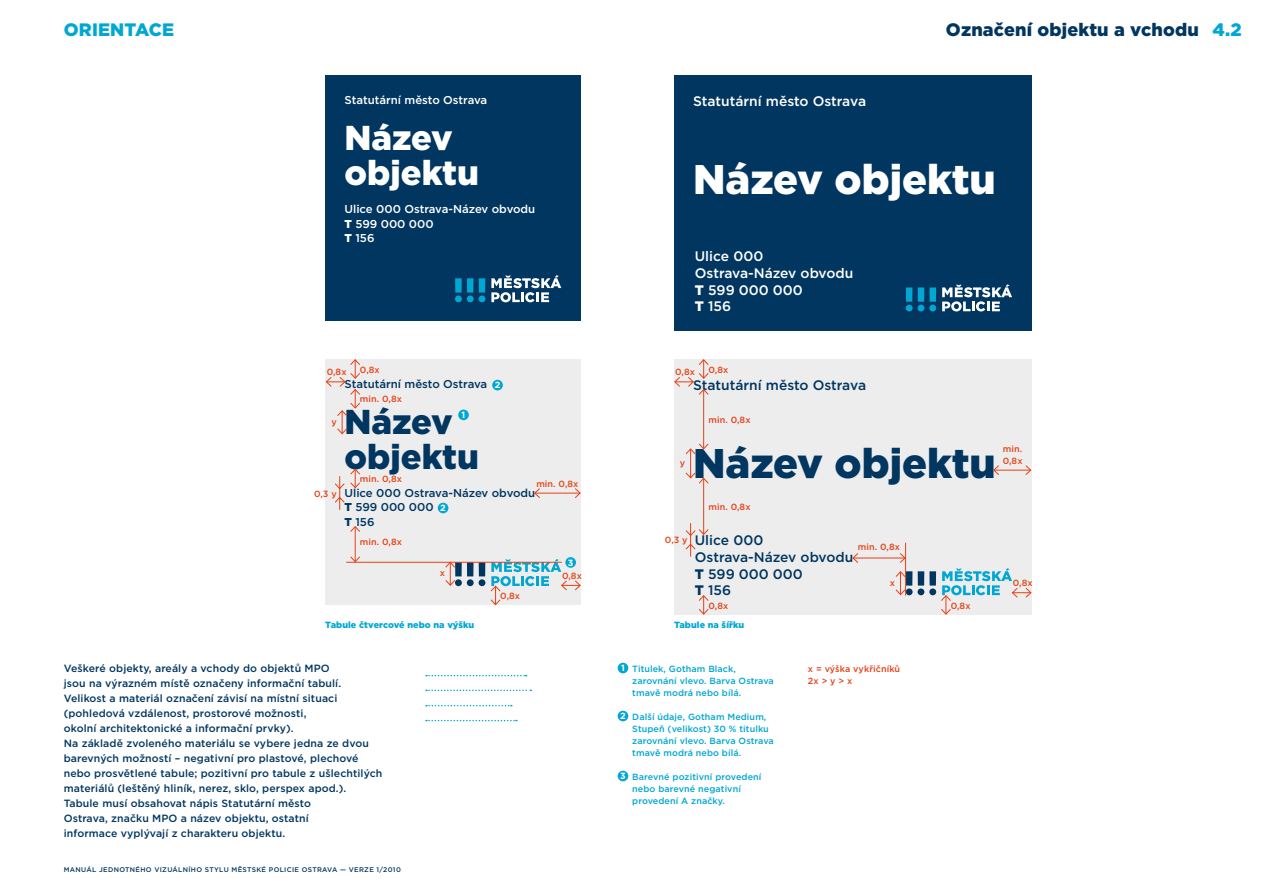
<style>
.page{position:relative;width:1263px;height:893px;background:#fff}
.page>*{position:absolute;margin:0;border:0;box-sizing:border-box;transform-origin:0 0}
.t1{font:900 41.4px "Gotham";color:#fff}
.t2{font:900 41.4px "Gotham";color:#003660}
.t3{font:900 34.5px/34.5px "Gotham";color:#fff}
.t4{font:900 34.5px/34.5px "Gotham";color:#003660}
.t5{font:900 18px "Gotham";letter-spacing:.01em;color:#003660}
.t6{font:900 18px "Gotham";color:#00a7d3}
.t7{font:500 13.8px/16.8px "Gotham";color:#fff}
.t8{font:500 13.8px/16.8px "Gotham";color:#003660}
.t9{font:500 11.4px/14.4px "Gotham";color:#fff}
.t10{font:500 11.4px/14.4px "Gotham";color:#003660}
.t11{font:500 10.5px/15px "Gotham";letter-spacing:.01em;color:#003660}
.t12{font:500 9px/12px "Gotham";letter-spacing:.01em;color:#00a7d3}
.t13{font:500 9px/12px "Gotham";letter-spacing:.01em;color:#e64116}
.t14{font:900 9px "Gotham";letter-spacing:.01em;color:#00a7d3}
.t15{font:700 9px "Gotham";color:#fff}
.t16{font:500 6.75px "Gotham";letter-spacing:.05em;color:#003660}
.s1{color:#00a7d3}
.s2{font-weight:900}
.s3{font-weight:700;color:#fff}
</style>
<div class="page">
<div style="left:674px;top:75px;width:357px;height:256px;background:#003660"></div>
<svg style="left:942px;top:284px;width:70px;height:27px"></svg>
<div style="left:906px;top:305px;width:7px;height:6px;background:#00a7d3;border-radius:50%"></div>
<div style="left:917px;top:305px;width:7px;height:6px;background:#00a7d3;border-radius:50%"></div>
<div style="left:906px;top:287px;width:6px;height:15px;background:#00a7d3"></div>
<div style="left:918px;top:287px;width:6px;height:15px;background:#00a7d3"></div>
<div style="left:929px;top:287px;width:7px;height:15px;background:#00a7d3"></div>
<div style="left:929px;top:305px;width:7px;height:6px;background:#00a7d3;border-radius:50%"></div>
<div style="left:674px;top:359px;width:357px;height:255px;background:#ededee"></div>
<div style="left:906px;top:588px;width:7px;height:7px;background:#003660;border-radius:50%"></div>
<div style="left:917px;top:588px;width:7px;height:7px;background:#003660;border-radius:50%"></div>
<div style="left:906px;top:571px;width:6px;height:15px;background:#003660"></div>
<div style="left:918px;top:571px;width:6px;height:15px;background:#003660"></div>
<div style="left:929px;top:571px;width:7px;height:15px;background:#003660"></div>
<div style="left:929px;top:588px;width:7px;height:7px;background:#003660;border-radius:50%"></div>
<hr style="left:994px;top:470px;width:37px;height:1px;background:#e64116">
<svg style="left:993px;top:465px;width:6px;height:10px"></svg>
<svg style="left:1025px;top:465px;width:6px;height:10px"></svg>
<hr style="left:853px;top:558px;width:52px;height:1px;background:#e64116">
<svg style="left:852px;top:553px;width:6px;height:10px"></svg>
<svg style="left:899px;top:553px;width:6px;height:10px"></svg>
<hr style="left:703px;top:390px;width:1px;height:59px;background:#e64116">
<svg style="left:674px;top:359px;width:35px;height:36px"></svg>
<hr style="left:703px;top:478px;width:1px;height:56px;background:#e64116">
<svg style="left:698px;top:595px;width:11px;height:20px"></svg>
<svg style="left:941px;top:568px;width:90px;height:47px"></svg>
<svg style="left:895px;top:571px;width:10px;height:24px"></svg>
<svg style="left:685px;top:523px;width:24px;height:34px"></svg>
<svg style="left:685px;top:443px;width:24px;height:41px"></svg>
<hr style="left:905px;top:543px;width:1px;height:52px;background:#e64116">
<div style="left:618px;top:663px;width:10px;height:10px;background:#00a7d3;border-radius:50%"></div>
<div style="left:618px;top:711px;width:10px;height:10px;background:#00a7d3;border-radius:50%"></div>
<div style="left:618px;top:771px;width:10px;height:10px;background:#00a7d3;border-radius:50%"></div>
<div style="left:325px;top:75px;width:255px;height:246px;background:#003660"></div>
<svg style="left:491px;top:275px;width:70px;height:27px"></svg>
<div style="left:455px;top:295px;width:7px;height:7px;background:#00a7d3;border-radius:50%"></div>
<div style="left:467px;top:295px;width:7px;height:7px;background:#00a7d3;border-radius:50%"></div>
<div style="left:455px;top:278px;width:7px;height:15px;background:#00a7d3"></div>
<div style="left:467px;top:278px;width:6px;height:15px;background:#00a7d3"></div>
<div style="left:479px;top:278px;width:6px;height:15px;background:#00a7d3"></div>
<div style="left:479px;top:295px;width:6px;height:7px;background:#00a7d3;border-radius:50%"></div>
<div style="left:325px;top:359px;width:255px;height:246px;background:#ededee"></div>
<div style="left:455px;top:579px;width:7px;height:7px;background:#003660;border-radius:50%"></div>
<div style="left:467px;top:579px;width:7px;height:7px;background:#003660;border-radius:50%"></div>
<div style="left:455px;top:562px;width:7px;height:14px;background:#003660"></div>
<div style="left:467px;top:562px;width:6px;height:14px;background:#003660"></div>
<div style="left:479px;top:562px;width:6px;height:14px;background:#003660"></div>
<div style="left:479px;top:579px;width:6px;height:7px;background:#003660;border-radius:50%"></div>
<hr style="left:535px;top:493px;width:45px;height:1px;background:#e64116">
<svg style="left:534px;top:488px;width:6px;height:10px"></svg>
<svg style="left:574px;top:488px;width:7px;height:10px"></svg>
<hr style="left:355px;top:527px;width:1px;height:35px;background:#e64116">
<svg style="left:350px;top:526px;width:10px;height:6px"></svg>
<svg style="left:350px;top:556px;width:10px;height:6px"></svg>
<svg style="left:490px;top:559px;width:91px;height:46px"></svg>
<svg style="left:445px;top:563px;width:10px;height:23px"></svg>
<svg style="left:335px;top:469px;width:25px;height:41px"></svg>
<svg style="left:326px;top:359px;width:34px;height:75px"></svg>
<hr style="left:346px;top:562px;width:216px;height:1px;background:#e64116">
<div style="left:458px;top:410px;width:11px;height:10px;background:#00a7d3;border-radius:50%"></div>
<div style="left:492px;top:380px;width:11px;height:10px;background:#00a7d3;border-radius:50%"></div>
<div style="left:438px;top:503px;width:10px;height:10px;background:#00a7d3;border-radius:50%"></div>
<div style="left:565px;top:557px;width:11px;height:11px;background:#00a7d3;border-radius:50%"></div>
<svg style="left:426px;top:675px;width:101px;height:1px"></svg>
<svg style="left:426px;top:690px;width:105px;height:1px"></svg>
<svg style="left:426px;top:705px;width:86px;height:1px"></svg>
<svg style="left:426px;top:720px;width:91px;height:1px"></svg>
<h3 class="t6" style="left:64px;top:17px;width:14px">orientace</h3>
<h3 class="t5" style="left:946px;top:17px;width:297px">Označení objektu a vchodu <span class="s1">4.2</span></h3>
<p class="t9" style="left:344px;top:92px;width:144px">statutární město ostrava</p>
<h2 class="t3" style="left:344px;top:121px;width:136px">Název objektu</h2>
<p class="t9" style="left:344px;top:202px;width:192px">ulice 000 ostrava-název obvodu<br><span class="s2">T</span> 599 000 000<br><span class="s2">T</span> 156</p>
<p class="t13" style="left:327px;top:366px;width:21px">0,8x</p>
<p class="t13" style="left:360px;top:363px;width:21px">0,8x</p>
<p class="t13" style="left:360px;top:393px;width:44px">min. 0,8x</p>
<p class="t10" style="left:344px;top:376px;width:144px">statutární město ostrava</p>
<p class="t15" style="left:495px;top:379px;width:7px">2</p>
<p class="t13" style="left:331px;top:415px;width:7px">y</p>
<p class="t13" style="left:314px;top:488px;width:24px">0,3 y</p>
<h2 class="t4" style="left:344px;top:404px;width:136px">Název objektu</h2>
<p class="t15" style="left:462px;top:409px;width:5px">1</p>
<p class="t13" style="left:360px;top:473px;width:44px">min. 0,8x</p>
<p class="t13" style="left:536px;top:477px;width:44px">min. 0,8x</p>
<p class="t10" style="left:344px;top:486px;width:192px">ulice 000 ostrava-název obvodu<br><span class="s2">T</span> 599 000 000<br><span class="s2">T</span> 156</p>
<p class="t15" style="left:440px;top:502px;width:7px">2</p>
<p class="t13" style="left:360px;top:535px;width:44px">min. 0,8x</p>
<p class="t13" style="left:440px;top:567px;width:7px">x</p>
<p class="t13" style="left:500px;top:590px;width:21px">0,8x</p>
<p class="t15" style="left:568px;top:557px;width:7px">3</p>
<p class="t13" style="left:562px;top:570px;width:21px">0,8x</p>
<p class="t14" style="left:325px;top:619px;width:150px">Tabule čtvercové nebo na výšku</p>
<p class="t11" style="left:64px;top:660px;width:320px">Veškeré objekty, areály a vchody do objektů MPO<br>jsou na výrazném místě označeny informační tabulí.<br>Velikost a materiál označení závisí na místní situaci (pohledová vzdálenost, prostorové možnosti,<br>okolní architektonické a informační prvky).<br>Na základě zvoleného materiálu se vybere jedna ze dvou barevných možností – negativní pro plastové, plechové nebo prosvětlené tabule; pozitivní pro tabule z ušlechtilých materiálů (leštěný hliník, nerez, sklo, perspex apod.).<br>Tabule musí obsahovat nápis Statutární město<br>Ostrava, značku MPO a název objektu, ostatní<br>informace vyplývají z charakteru objektu.</p>
<p class="t16" style="left:64px;top:865px;width:339px">Manuál jednotného vizuálního stylu m ěstské policie ostrava — verze 1/2010</p>
<h3 class="t7" style="left:693px;top:92px;width:174px">statutární město ostrava</h3>
<h1 class="t1" style="left:693px;top:151px;width:304px">Název objektu</h1>
<h3 class="t7" style="left:695px;top:248px;width:160px">ulice 000 ostrava-název obvodu<br><span class="s2">T</span> 599 000 000<br><span class="s2">T</span> 156</h3>
<p class="t13" style="left:675px;top:366px;width:21px">0,8x</p>
<p class="t13" style="left:708px;top:363px;width:21px">0,8x</p>
<p class="t13" style="left:708px;top:413px;width:44px">min. 0,8x</p>
<h3 class="t8" style="left:693px;top:376px;width:174px">statutární město ostrava</h3>
<p class="t13" style="left:680px;top:457px;width:7px">y</p>
<h1 class="t2" style="left:693px;top:435px;width:304px">Název objektu</h1>
<p class="t13" style="left:708px;top:501px;width:44px">min. 0,8x</p>
<p class="t13" style="left:1003px;top:442px;width:21px">min.<br>0,8x</p>
<h3 class="t8" style="left:695px;top:531px;width:160px">ulice 000 ostrava-název obvodu<br><span class="s2">T</span> 599 000 000<br><span class="s2">T</span> 156</h3>
<p class="t14" style="left:674px;top:619px;width:72px">Tabule na šířku</p>
<p class="t13" style="left:665px;top:534px;width:24px">0,3 y</p>
<p class="t13" style="left:858px;top:541px;width:44px">min. 0,8x</p>
<p class="t13" style="left:890px;top:576px;width:7px">x</p>
<p class="t13" style="left:708px;top:599px;width:21px">0,8x</p>
<p class="t13" style="left:951px;top:599px;width:21px">0,8x</p>
<p class="t13" style="left:1013px;top:577px;width:21px">0,8x</p>
<p class="t12" style="left:632px;top:663px;width:143px;text-indent:-11px"><span class="s3">1</span> Titulek, Gotham Black, zarovnání vlevo. Barva Ostrava tmavě modrá nebo bílá.</p>
<p class="t12" style="left:632px;top:711px;width:143px;text-indent:-12px"><span class="s3">2</span> Další údaje, Gotham Medium,<br>Stupeň (velikost) 30 % titulku zarovnání vlevo. Barva Ostrava tmavě modrá nebo bílá.</p>
<p class="t12" style="left:632px;top:771px;width:131px;text-indent:-12px"><span class="s3">3</span> Barevné pozitivní provedení nebo barevné negativní provedení A značky.</p>
<p class="t13" style="left:808px;top:662px;width:94px">x = výška vykřičníků<br>2x &gt; y &gt; x</p>
</div>
